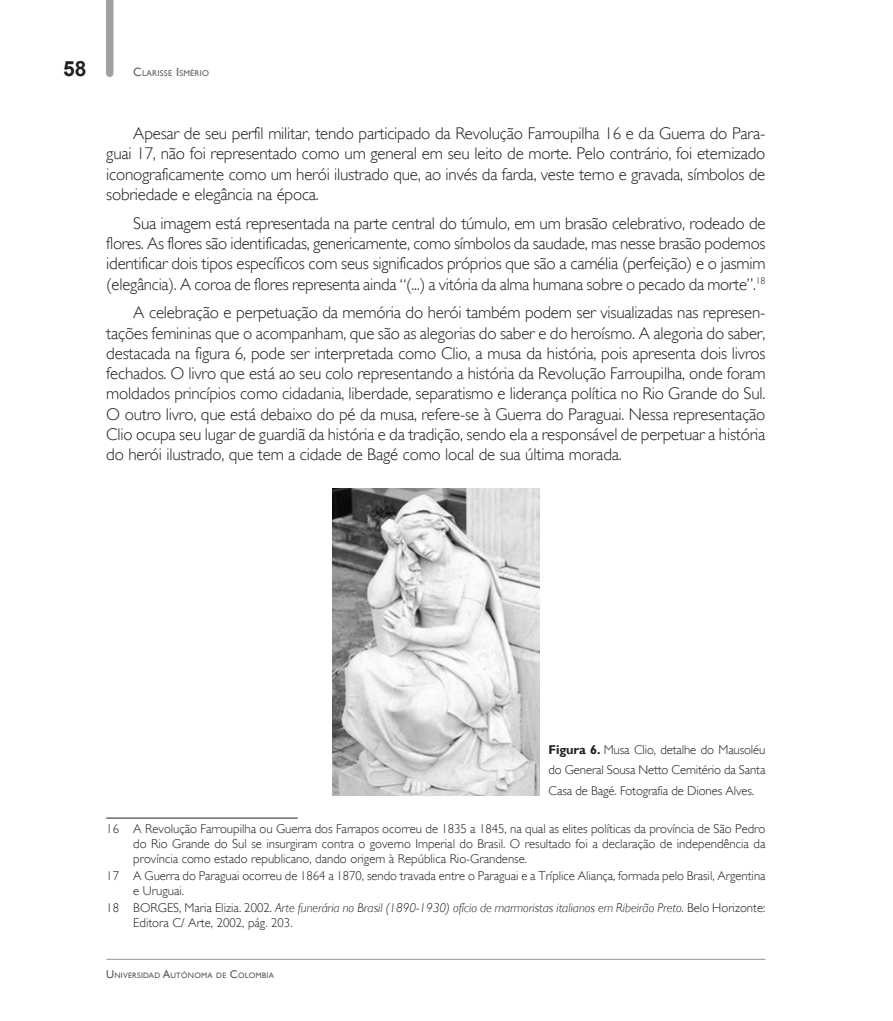
<style>
.page{position:relative;width:893px;height:1021px;background:#fff}
.page>*{position:absolute;margin:0;border:0;box-sizing:border-box;transform-origin:0 0}
.t1{font:700 21px "Arial";color:#231f20}
.TEXTO{font:300 16.95px/20.2px "Gill Sans";letter-spacing:-.01em;color:#231f20;text-align:justify}
.NOTAS{font:300 12.75px/15px "Gill Sans";color:#231f20;text-align:justify}
.NOTAS-2{font:italic 300 12.75px/15px "Gill Sans";color:#231f20}
.TEXTO_SIN{font:300 12.75px/20.2px "Gill Sans";letter-spacing:-.01em;color:#231f20;text-align:justify}
.t2{font:8.4px "Gill Sans";letter-spacing:.03em;color:#5f5f62}
.t3{font:7.8px "Gill Sans";letter-spacing:.03em;color:#57585a}
.s1{font-size:12px}
.s2{font-weight:700}
.s3{font-style:normal}
.s4{font-size:11.25px}
</style>
<div class="page">
<div style="left:106px;top:0;width:7px;height:73px;background:#a0a1a5"></div>
<hr style="left:107px;top:958px;width:658px;height:1px;background:#939598">
<hr style="left:106px;top:817px;width:192px;height:1px;background:#231f20">
<img style="left:332px;top:488px;width:208px;height:307px">
<p class="t1" style="left:63px;top:54px;width:25px">58</p>
<p class="t2" style="left:133px;top:69px;width:77px"><span class="s1">C</span>LARISSE <span class="s1">I</span> SMÉRIO</p>
<p class="TEXTO" style="left:106px;top:124px;width:661px;text-indent:27px">Apesar de seu perfil militar, tendo participado da Revolução Farroupilha 16 e da Guerra do Para&shy;guai 17, não foi representado como um general em seu leito de morte. Pelo contrário, foi eternizado iconograficamente como um herói ilustrado que, ao invés da farda, veste terno e gravada, símbolos de sobriedade e elegância na época.</p>
<p class="TEXTO" style="left:106px;top:213px;width:661px;text-indent:27px">Sua imagem está representada na parte central do túmulo, em um brasão celebrativo, rodeado de flores. As flores são identificadas, genericamente, como símbolos da saudade, mas nesse brasão podemos identificar dois tipos específicos com seus significados próprios que são a camélia (perfeição) e o jasmim (elegância). A coroa de flores representa ainda “(...) a vitória da alma humana sobre o pecado da morte”.<sup>18</sup></p>
<p class="TEXTO" style="left:106px;top:303px;width:661px;text-indent:27px">A celebração e perpetuação da memória do herói também podem ser visualizadas nas represen&shy;tações femininas que o acompanham, que são as alegorias do saber e do heroísmo. A alegoria do saber, destacada na figura 6, pode ser interpretada como Clio, a musa da história, pois apresenta dois livros fechados. O livro que está ao seu colo representando a história da Revolução Farroupilha, onde foram moldados princípios como cidadania, liberdade, separatismo e liderança política no Rio Grande do Sul.<br>O outro livro, que está debaixo do pé da musa, refere-se à Guerra do Paraguai. Nessa representação Clio ocupa seu lugar de guardiã da história e da tradição, sendo ela a responsável de perpetuar a história do herói ilustrado, que tem a cidade de Bagé como local de sua última morada.</p>
<p class="TEXTO_SIN" style="left:549px;top:740px;width:218px"><span class="s2">Figura 6.</span> Musa Clio, detalhe do Mausoléu do General Sousa Netto Cemitério da Santa Casa de Bagé. Fotografia de Diones Alves.</p>
<p class="NOTAS" style="left:133px;top:821px;width:634px;text-indent:-27px">16 A Revolução Farroupilha ou Guerra dos Farrapos ocorreu de 1835 a 1845, na qual as elites políticas da província de São Pedro do Rio Grande do Sul se insurgiram contra o governo Imperial do Brasil. O resultado foi a declaração de independência da província como estado republicano, dando origem à República Rio-Grandense.</p>
<p class="NOTAS" style="left:133px;top:868px;width:634px;text-indent:-27px">17 A Guerra do Paraguai ocorreu de 1864 a 1870, sendo travada entre o Paraguai e a Tríplice Aliança, formada pelo Brasil, Argentina e Uruguai.</p>
<p class="NOTAS-2" style="left:133px;top:900px;width:634px;text-indent:-27px"><span class="s3">18 BORGES, Maria Elizia. 2002.</span> Arte funerária no Brasil (1890-1930) ofício de marmoristas italianos em Ribeirão Preto. <span class="s3">Belo Horizonte:<br>Editora C/ Arte, 2002, pág. 203.</span></p>
<p class="t3" style="left:106px;top:970px;width:169px"><span class="s4">U</span>NIVERSIDAD <span class="s4">A</span>UTÓNOMA DE <span class="s4">C</span>OLOMBIA</p>
</div>
